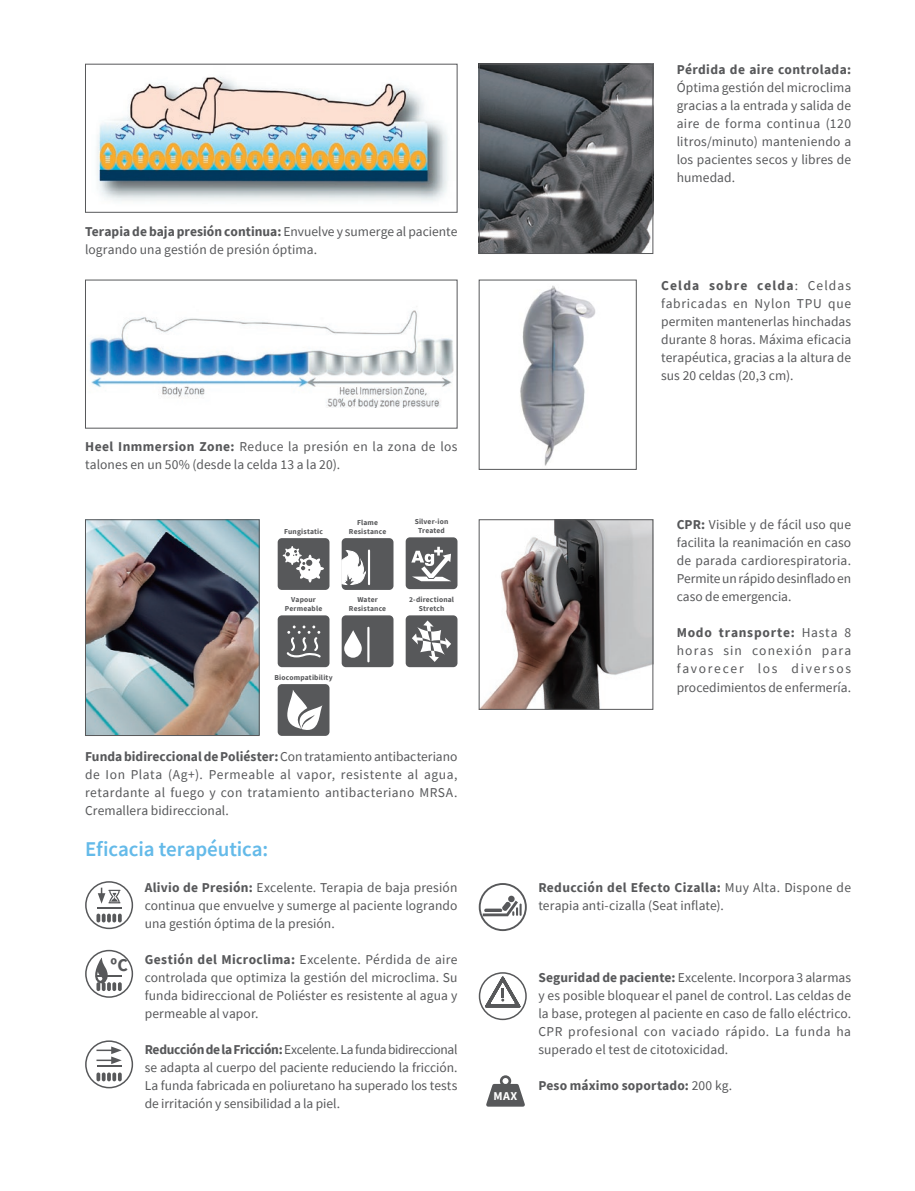
<style>
.page{position:relative;width:915px;height:1191px;background:#fff}
.page>*{position:absolute;margin:0;border:0;box-sizing:border-box;transform-origin:0 0}
.t1{font:600 21px "Source Sans Pro";letter-spacing:-.005em;color:#64bae9}
.t2{font:700 18px "Source Sans Pro";color:#57585a}
.t3{font:13.5px/18px "Source Sans Pro";letter-spacing:.005em;color:#57585a;text-align:justify}
.t4{font:700 13.5px "Source Sans Pro";letter-spacing:.025em;color:#57585a}
.t5{font:700 12px "Source Sans Pro";color:#fff}
.t6{font:700 7.5px/9px "Source Sans Pro";letter-spacing:.02em;color:#57585a;text-align:center}
.s1{font-weight:700}
.s2{font-weight:400}
</style>
<div class="page">
<img style="left:97px;top:77px;width:351px;height:125px">
<div style="left:85px;top:64px;width:372px;height:149px;border:1px solid #57585a"></div>
<img style="left:89px;top:310px;width:365px;height:97px">
<img style="left:480px;top:66px;width:171px;height:186px">
<div style="left:478px;top:64px;width:175px;height:190px;border:1px solid #57585a"></div>
<img style="left:520px;top:285px;width:76px;height:181px">
<div style="left:478px;top:280px;width:158px;height:190px;border:1px solid #57585a"></div>
<img style="left:87px;top:521px;width:170px;height:213px">
<div style="left:85px;top:519px;width:174px;height:217px;border:1px solid #57585a"></div>
<img style="left:481px;top:521px;width:170px;height:186px">
<div style="left:478px;top:519px;width:175px;height:190px;border:1px solid #57585a"></div>
<div style="left:85px;top:881px;width:48px;height:48px;border:2px solid #57585a;border-radius:50%"></div>
<hr style="left:97px;top:906px;width:25px;height:2px;background:#57585a">
<svg style="left:96px;top:913px;width:26px;height:9px"></svg>
<svg style="left:98px;top:887px;width:22px;height:16px"></svg>
<div style="left:85px;top:949px;width:48px;height:48px;border:2px solid #57585a;border-radius:50%"></div>
<svg style="left:91px;top:957px;width:31px;height:34px"></svg>
<svg style="left:96px;top:1046px;width:26px;height:18px"></svg>
<div style="left:85px;top:1040px;width:48px;height:48px;border:2px solid #57585a;border-radius:50%"></div>
<hr style="left:97px;top:1065px;width:25px;height:2px;background:#57585a">
<svg style="left:96px;top:1072px;width:26px;height:9px"></svg>
<svg style="left:486px;top:1075px;width:39px;height:31px"></svg>
<div style="left:478px;top:972px;width:48px;height:48px;border:2px solid #57585a;border-radius:50%"></div>
<svg style="left:484px;top:976px;width:36px;height:31px"></svg>
<div style="left:478px;top:883px;width:48px;height:48px;border:2px solid #57585a;border-radius:50%"></div>
<svg style="left:482px;top:895px;width:39px;height:21px"></svg>
<svg style="left:484px;top:908px;width:18px;height:4px"></svg>
<div style="left:405px;top:537px;width:52px;height:52px;background:#57585a;border-radius:4px"></div>
<svg style="left:411px;top:547px;width:40px;height:34px"></svg>
<div style="left:277px;top:684px;width:52px;height:52px;background:#57585a;border-radius:4px"></div>
<svg style="left:277px;top:689px;width:45px;height:45px"></svg>
<div style="left:341px;top:538px;width:52px;height:52px;background:#57585a;border-radius:4px"></div>
<hr style="left:368px;top:550px;width:2px;height:34px;background:#fff">
<svg style="left:341px;top:550px;width:25px;height:34px"></svg>
<div style="left:341px;top:615px;width:52px;height:52px;background:#57585a;border-radius:4px"></div>
<svg style="left:344px;top:630px;width:17px;height:27px"></svg>
<hr style="left:367px;top:628px;width:2px;height:33px;background:#fff">
<div style="left:277px;top:615px;width:52px;height:52px;background:#57585a;border-radius:4px"></div>
<svg style="left:287px;top:625px;width:34px;height:32px"></svg>
<div style="left:277px;top:538px;width:52px;height:52px;background:#57585a;border-radius:4px"></div>
<svg style="left:282px;top:546px;width:42px;height:36px"></svg>
<div style="left:405px;top:615px;width:52px;height:52px;background:#57585a;border-radius:4px"></div>
<svg style="left:412px;top:620px;width:39px;height:42px"></svg>
<p class="t3" style="left:85px;top:222px;width:374px"><span class="s1">Terapia de baja presión continua:</span> Envuelve y sumerge al paciente logrando una gestión de presión óptima.</p>
<p class="t3" style="left:85px;top:438px;width:374px"><span class="s1">Heel Inmmersion Zone:</span> Reduce la presión en la zona de los talones en un 50% (desde la celda 13 a la 20).</p>
<p class="t6" style="left:284px;top:527px;width:40px">Fungistatic</p>
<p class="t6" style="left:285px;top:595px;width:39px">Vapour<br>Permeable</p>
<p class="t6" style="left:349px;top:517px;width:39px">Flame<br>Resistance</p>
<p class="t6" style="left:414px;top:517px;width:35px">Silver-ion<br>Treated</p>
<p class="t6" style="left:349px;top:595px;width:39px">Water<br>Resistance</p>
<p class="t6" style="left:409px;top:595px;width:46px">2-directional<br>Stretch</p>
<p class="t6" style="left:274px;top:672px;width:60px">Biocompatibility</p>
<p class="t3" style="left:85px;top:747px;width:374px"><span class="s1">Funda bidireccional de Poliéster:</span> Con tratamiento antibacteriano de Ion Plata (Ag+). Permeable al vapor, resistente al agua, retardante al fuego y con tratamiento antibacteriano MRSA.<br>Cremallera bidireccional.</p>
<h1 class="t1" style="left:85px;top:835px;width:185px">Eficacia terapéutica:</h1>
<p class="t3" style="left:145px;top:878px;width:314px"><span class="s1">Alivio de Presión:</span> Excelente. Terapia de baja presión continua que envuelve y sumerge al paciente logrando una gestión óptima de la presión.</p>
<p class="t3" style="left:145px;top:950px;width:314px"><span class="s1">Gestión del Microclima:</span> Excelente. Pérdida de aire controlada que optimiza la gestión del microclima. Su funda bidireccional de Poliéster es resistente al agua y permeable al vapor.</p>
<p class="t3" style="left:145px;top:1040px;width:314px"><span class="s1">Reducción de la Fricción:</span> Excelente. La funda bidireccional se adapta al cuerpo del paciente reduciendo la fricción.<br>La funda fabricada en poliuretano ha superado los tests de irritación y sensibilidad a la piel.</p>
<h2 class="t2" style="left:111px;top:952px;width:19px">ºC</h2>
<p class="t4" style="left:676px;top:60px;width:176px">Pérdida de aire controlada:</p>
<p class="t3" style="left:676px;top:78px;width:176px">Óptima gestión del microclima gracias a la entrada y salida de aire de forma continua (120 litros/minuto) manteniendo a los pacientes secos y libres de humedad.</p>
<p class="t3" style="left:661px;top:276px;width:191px"><span class="s1">Celda sobre celda</span>: Celdas fabricadas en Nylon TPU que permiten mantenerlas hinchadas durante 8 horas. Máxima eficacia terapéutica, gracias a la altura de sus 20 celdas (20,3 cm).</p>
<p class="t3" style="left:676px;top:516px;width:176px"><span class="s1">CPR:</span> Visible y de fácil uso que facilita la reanimación en caso de parada cardiorespiratoria.<br>Permite un rápido desinflado en caso de emergencia.</p>
<p class="t3" style="left:676px;top:624px;width:176px"><span class="s1">Modo transporte:</span> Hasta 8 horas sin conexión para favorecer los diversos procedimientos de enfermería.</p>
<p class="t3" style="left:538px;top:878px;width:314px"><span class="s1">Reducción del Efecto Cizalla:</span> Muy Alta. Dispone de terapia anti-cizalla (Seat inflate).</p>
<p class="t5" style="left:493px;top:1087px;width:25px">MAX</p>
<p class="t3" style="left:538px;top:968px;width:314px"><span class="s1">Seguridad de paciente:</span> Excelente. Incorpora 3 alarmas y es posible bloquear el panel de control. Las celdas de la base, protegen al paciente en caso de fallo eléctrico.<br>CPR profesional con vaciado rápido. La funda ha superado el test de citotoxicidad.</p>
<p class="t4" style="left:538px;top:1076px;width:195px">Peso máximo soportado: <span class="s2">200 kg.</span></p>
</div>
